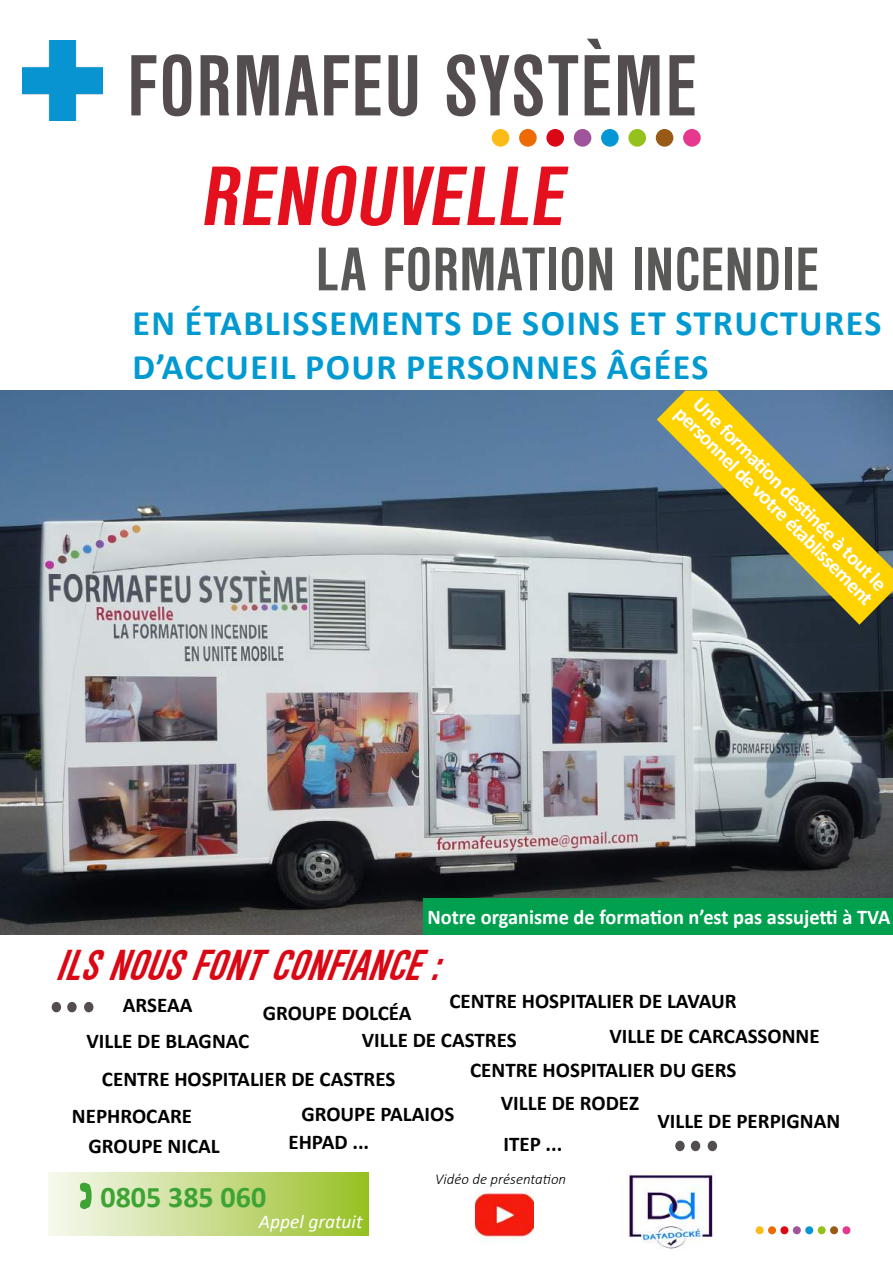
<style>
.page{position:relative;width:893px;height:1263px;background:#fff}
.page>*{position:absolute;margin:0;border:0;box-sizing:border-box;transform-origin:0 0}
.t1{font:700 90.3px "Nimbus Sans Becker D Con";letter-spacing:.01em;color:#544d4f}
.t2{font:700 87.75px "Nimbus Sans Becker D Con";color:#e4101e;scale:1.11 1}
.t3{font:700 64.2px "Nimbus Sans Becker D Con";color:#595958;scale:1.05 1}
.t4{font:italic 700 45px "Nimbus Sans Becker D Con";color:#da0815}
.t5{font:700 36px/43.2px "Calibri";letter-spacing:.04em;color:#009ad1}
.t6{font:700 30px "Calibri";color:#3da434}
.t7{font:700 21px "Calibri";color:#000}
.t8{font:700 21px "Calibri";color:#fff}
.t9{font:700 20.4px/19.5px "Calibri";color:#fff;text-align:center}
.t10{font:italic 19.5px "Calibri";color:#fff}
.t11{font:italic 300 15px "Calibri";color:#000}
</style>
<div class="page">
<div style="left:492px;top:129px;width:17px;height:18px;background:#fbbc19;border-radius:50%"></div>
<div style="left:519px;top:129px;width:18px;height:18px;background:#ed6a05;border-radius:50%"></div>
<div style="left:546px;top:129px;width:18px;height:18px;background:#da0815;border-radius:50%"></div>
<div style="left:574px;top:129px;width:17px;height:18px;background:#a0549b;border-radius:50%"></div>
<div style="left:601px;top:129px;width:18px;height:18px;background:#0597d5;border-radius:50%"></div>
<div style="left:628px;top:129px;width:18px;height:18px;background:#94c11c;border-radius:50%"></div>
<div style="left:656px;top:129px;width:17px;height:18px;background:#985b16;border-radius:50%"></div>
<div style="left:683px;top:129px;width:18px;height:18px;background:#e6398d;border-radius:50%"></div>
<div style="left:756px;top:1226px;width:8px;height:8px;background:#fbbc19;border-radius:50%"></div>
<div style="left:768px;top:1226px;width:8px;height:8px;background:#ed6a05;border-radius:50%"></div>
<div style="left:780px;top:1226px;width:8px;height:8px;background:#da0815;border-radius:50%"></div>
<div style="left:793px;top:1226px;width:8px;height:8px;background:#a0549b;border-radius:50%"></div>
<div style="left:805px;top:1226px;width:8px;height:8px;background:#0597d5;border-radius:50%"></div>
<div style="left:818px;top:1226px;width:8px;height:8px;background:#94c11c;border-radius:50%"></div>
<div style="left:830px;top:1226px;width:8px;height:8px;background:#985b16;border-radius:50%"></div>
<div style="left:842px;top:1226px;width:8px;height:8px;background:#e6398d;border-radius:50%"></div>
<img style="left:627px;top:1170px;width:89px;height:79px">
<div style="left:49px;top:1173px;width:320px;height:62px;background:linear-gradient(to right,#f8f9f3,#99c127)"></div>
<img style="left:22px;top:40px;width:80px;height:80px">
<img style="left:0;top:390px;width:893px;height:544px">
<svg style="left:657px;top:391px;width:236px;height:234px;background:#888753"></svg>
<div style="left:424px;top:898px;width:469px;height:36px;background:#00a04e"></div>
<img style="left:476px;top:1187px;width:57px;height:54px">
<div style="left:52px;top:1002px;width:9px;height:10px;background:#544d4f;border-radius:50%"></div>
<div style="left:67px;top:1002px;width:10px;height:10px;background:#544d4f;border-radius:50%"></div>
<div style="left:84px;top:1002px;width:9px;height:10px;background:#544d4f;border-radius:50%"></div>
<div style="left:675px;top:1141px;width:10px;height:10px;background:#544d4f;border-radius:50%"></div>
<div style="left:691px;top:1141px;width:9px;height:10px;background:#544d4f;border-radius:50%"></div>
<div style="left:708px;top:1141px;width:9px;height:10px;background:#544d4f;border-radius:50%"></div>
<svg style="left:77px;top:1181px;width:16px;height:30px"></svg>
<h1 class="t1" style="left:127px;top:37px;width:572px">FORMAFEU SYSTÈME</h1>
<h2 class="t2" style="left:199px;top:149px;width:342px">RENOUVELLE</h2>
<h3 class="t3" style="left:315px;top:234px;width:481px">LA FORMATION INCENDIE</h3>
<h3 class="t5" style="left:133px;top:301px;width:750px">EN ÉTABLISSEMENTS DE SOINS ET STRUCTURES<br>D’ACCUEIL POUR PERSONNES ÂGÉES</h3>
<p class="t9" style="left:699px;top:389px;width:272px;rotate:45deg">Une formati on desti née à tout le personnel de votre établissement</p>
<p class="t8" style="left:427px;top:902px;width:464px">Notre organisme de formation n’est pas assujetti à TVA</p>
<h3 class="t4" style="left:55px;top:941px;width:403px">ILSNOUSFONTCONFIANCE:</h3>
<p class="t7" style="left:123px;top:990px;width:71px">ARSEAA</p>
<p class="t7" style="left:263px;top:998px;width:150px">GROUPE DOLCÉA</p>
<p class="t7" style="left:449px;top:986px;width:289px">CENTRE HOSPITALIER DE LAVAUR</p>
<p class="t7" style="left:86px;top:1026px;width:164px">VILLE DE BLAGNAC</p>
<p class="t7" style="left:362px;top:1025px;width:156px">VILLE DE CASTRES</p>
<p class="t7" style="left:609px;top:1021px;width:212px">VILLE DE CARCASSONNE</p>
<p class="t7" style="left:102px;top:1064px;width:295px">CENTRE HOSPITALIER DE CASTRES</p>
<p class="t7" style="left:72px;top:1101px;width:122px">NEPHROCARE</p>
<p class="t7" style="left:301px;top:1099px;width:154px">GROUPE PALAIOS</p>
<p class="t7" style="left:470px;top:1055px;width:268px">CENTRE HOSPITALIER DU GERS</p>
<p class="t7" style="left:501px;top:1088px;width:140px">VILLE DE RODEZ</p>
<p class="t7" style="left:657px;top:1106px;width:184px">VILLE DE PERPIGNAN</p>
<p class="t7" style="left:89px;top:1131px;width:133px">GROUPE NICAL</p>
<p class="t7" style="left:288px;top:1127px;width:82px">EHPAD ...</p>
<p class="t7" style="left:503px;top:1129px;width:60px">ITEP ...</p>
<h3 class="t6" style="left:101px;top:1175px;width:167px">0805 385 060</h3>
<p class="t10" style="left:259px;top:1207px;width:105px">Appel gratuit</p>
<p class="t11" style="left:435px;top:1169px;width:132px">Vidéo de présentation</p>
</div>
